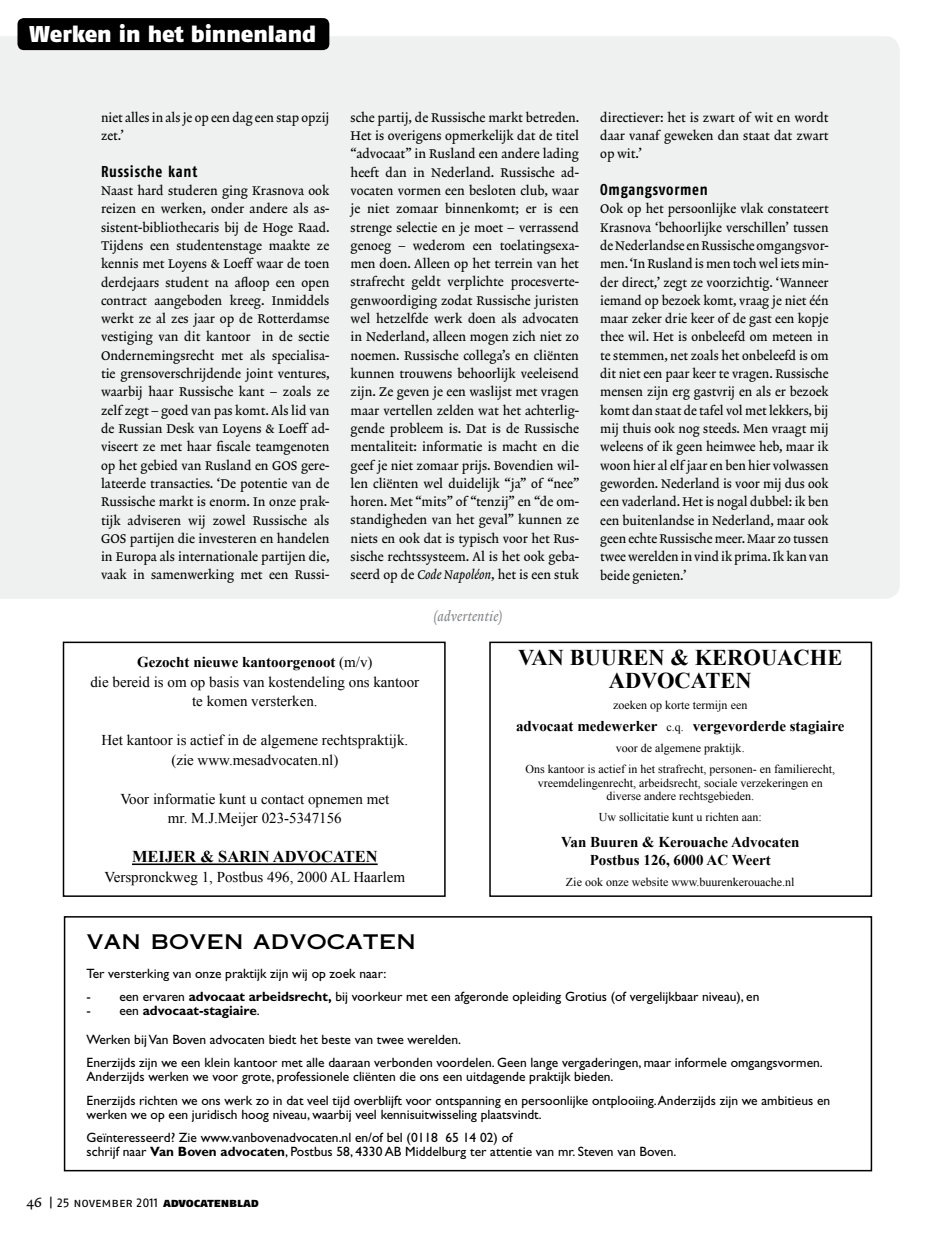
<style>
.page{position:relative;width:936px;height:1234px;background:#fff}
.page>*{position:absolute;margin:0;border:0;box-sizing:border-box;transform-origin:0 0}
.t1{font:24px "Copperplate Gothic Std 31 AB";color:#000}
.t2{font:22.8px "Fago No Black Lf";letter-spacing:-.005em;color:#fff}
.t3{font:700 22.5px/22.5px "Times New Roman";color:#000;text-align:center}
.t4{font:700 16.5px "Times New Roman";color:#000}
.t5{font:15.75px "Fago Co Bold Lf";letter-spacing:.045em;color:#000}
.t6{font:15px/19.5px "Times New Roman";color:#000;text-align:center}
.t7{font:700 15px/18px "Times New Roman";color:#000;text-align:center}
.t8{font:13.5px/14.2px "Gill Sans Std";color:#000}
.t9{font:13.5px "Lexicon No 2 Italic A Txt";letter-spacing:.01em;color:#808285}
.t10{font:12.75px/18.3px "Lexicon No 2 Roman A Txt";color:#000;text-align:justify}
.t11{font:12.75px "Fago No Regular Lf Caps";letter-spacing:-.01em;color:#000}
.t12{font:12px/21px "Times New Roman";color:#000;text-align:center}
.t13{font:9px "Minion Pro";color:#000}
.s1{font-family:"Lexicon No 2 Italic A Txt"}
.s2{font-weight:700}
.s3{font-weight:400;font-size:12px}
.s4{font-family:"Lexicon No 2 Roman A Txt";font-size:14.25px}
.s5{font-family:"Fago No Black Lf Caps"}
</style>
<div class="page">
<div style="left:0;top:36px;width:899px;height:562px;background:#eff0f0"></div>
<div style="left:17px;top:18px;width:312px;height:32px;background:#000;border-radius:6px"></div>
<div style="left:64px;top:915px;width:808px;height:256px;border:2px solid #000"></div>
<svg style="left:848px;top:1168px;width:9px;height:4px"></svg>
<div style="left:63px;top:641px;width:382px;height:255px;border:2px solid #000"></div>
<hr style="left:132px;top:863px;width:245px;height:1px;background:#000">
<div style="left:489px;top:641px;width:383px;height:255px;border:2px solid #000"></div>
<h2 class="t2" style="left:29px;top:20px;width:289px">Werken in het binnenland</h2>
<p class="t10" style="left:101px;top:109px;width:230px">niet alles in als je op een dag een stap opzij zet.’</p>
<p class="t5" style="left:101px;top:162px;width:98px">Russische kant</p>
<p class="t10" style="left:101px;top:182px;width:230px">Naast hard studeren ging Krasnova ook reizen en werken, onder andere als as&shy;sistent-bibliothecaris bij de Hoge Raad.<br>Tijdens een studentenstage maakte ze kennis met Loyens &amp; Loeff waar de toen derdejaars student na afloop een open contract aangeboden kreeg. Inmiddels werkt ze al zes jaar op de Rotterdamse vestiging van dit kantoor in de sectie Ondernemingsrecht met als specialisa&shy;tie grensoverschrijdende joint ventures, waarbij haar Russische kant – zoals ze zelf zegt – goed van pas komt. Als lid van de Russian Desk van Loyens &amp; Loeff ad&shy;viseert ze met haar fiscale teamgenoten op het gebied van Rusland en GOS gere&shy;lateerde transacties. ‘De potentie van de Russische markt is enorm. In onze prak&shy;tijk adviseren wij zowel Russische als GOS partijen die investeren en handelen in Europa als internationale partijen die, vaak in samenwerking met een Russi-</p>
<p class="t10" style="left:350px;top:109px;width:230px">sche partij, de Russische markt betreden.<br>Het is overigens opmerkelijk dat de titel “advocaat” in Rusland een andere lading heeft dan in Nederland. Russische ad&shy;vocaten vormen een besloten club, waar je niet zomaar binnenkomt; er is een strenge selectie en je moet – verrassend genoeg – wederom een toelatingsexa&shy;men doen. Alleen op het terrein van het strafrecht geldt verplichte procesverte&shy;genwoordiging zodat Russische juristen wel hetzelfde werk doen als advocaten in Nederland, alleen mogen zich niet zo noemen. Russische collega’s en cliënten kunnen trouwens behoorlijk veeleisend zijn. Ze geven je een waslijst met vragen maar vertellen zelden wat het achterlig&shy;gende probleem is. Dat is de Russische mentaliteit: informatie is macht en die geef je niet zomaar prijs. Bovendien wil&shy;len cliënten wel duidelijk “ja” of “nee” horen. Met “mits” of “tenzij” en “de om&shy;standigheden van het geval” kunnen ze niets en ook dat is typisch voor het Rus&shy;sische rechtssysteem. Al is het ook geba&shy;seerd op de <span class="s1">Code Napoléon</span>, het is een stuk</p>
<p class="t10" style="left:600px;top:109px;width:230px">directiever: het is zwart of wit en wordt daar vanaf geweken dan staat dat zwart op wit.’</p>
<p class="t5" style="left:600px;top:180px;width:109px">Omgangsvormen</p>
<p class="t10" style="left:600px;top:200px;width:230px">Ook op het persoonlijke vlak constateert Krasnova ‘behoorlijke verschillen’ tussen de Nederlandse en Russische omgangsvor&shy;men. ‘In Rusland is men toch wel iets min&shy;der direct,’ zegt ze voorzichtig. ‘Wanneer iemand op bezoek komt, vraag je niet één maar zeker drie keer of de gast een kopje thee wil. Het is onbeleefd om meteen in te stemmen, net zoals het onbeleefd is om dit niet een paar keer te vragen. Russische mensen zijn erg gastvrij en als er bezoek komt dan staat de tafel vol met lekkers, bij mij thuis ook nog steeds. Men vraagt mij weleens of ik geen heimwee heb, maar ik woon hier al elf jaar en ben hier volwassen geworden. Nederland is voor mij dus ook een vaderland. Het is nogal dubbel: ik ben een buitenlandse in Nederland, maar ook geen echte Russische meer. Maar zo tussen twee werelden in vind ik prima. Ik kan van beide genieten.’</p>
<p class="t9" style="left:433px;top:608px;width:70px">(advertentie)</p>
<p class="t6" style="left:90px;top:652px;width:330px"><span class="s2">Gezocht nieuwe kantoorgenoot</span> (m/v)<br>die bereid is om op basis van kostendeling ons kantoor te komen versterken.</p>
<p class="t6" style="left:101px;top:730px;width:308px">Het kantoor is actief in de algemene rechtspraktijk. (zie www.mesadvocaten.nl)</p>
<p class="t6" style="left:120px;top:788px;width:270px">Voor informatie kunt u contact opnemen met mr. M.J.Meijer 023-5347156</p>
<p class="t4" style="left:132px;top:845px;width:247px">MEIJER &amp; SARIN ADVOCATEN</p>
<p class="t6" style="left:105px;top:866px;width:302px">Verspronckweg 1, Postbus 496, 2000 AL Haarlem</p>
<h3 class="t3" style="left:518px;top:645px;width:325px">VAN BUUREN &amp; KEROUACHE<br>ADVOCATEN</h3>
<p class="t12" style="left:613px;top:693px;width:135px">zoeken op korte termijn een</p>
<p class="t7" style="left:516px;top:716px;width:330px">advocaat medewerker <span class="s3">c.q.</span> vergevorderde stagiaire</p>
<p class="t12" style="left:525px;top:737px;width:311px">voor de algemene praktijk.<br>Ons kantoor is actief in het strafrecht, personen- en familierecht,</p>
<p class="t12" style="left:538px;top:775px;width:286px;line-height:13.5px">vreemdelingenrecht, arbeidsrecht, sociale verzekeringen en diverse andere rechtsgebieden.</p>
<p class="t12" style="left:598px;top:806px;width:164px">Uw sollicitatie kunt u richten aan:</p>
<p class="t7" style="left:561px;top:832px;width:240px">Van Buuren &amp; Kerouache Advocaten<br>Postbus 126, 6000 AC Weert</p>
<p class="t12" style="left:566px;top:870px;width:230px">Zie ook onze website www.buurenkerouache.nl</p>
<h1 class="t1" style="left:87px;top:925px;width:331px">VAN BOVEN ADVOCATEN</h1>
<p class="t8" style="left:87px;top:965px;width:301px">Ter versterking van onze praktijk zijn wij op zoek naar:</p>
<p class="t8" style="left:87px;top:989px;width:674px">- een ervaren <span class="s2">advocaat arbeidsrecht,</span> bij voorkeur met een afgeronde opleiding Grotius (of vergelijkbaar niveau), en</p>
<p class="t8" style="left:87px;top:996px;width:376px;line-height:28.5px">- een <span class="s2">advocaat-stagiaire</span>.<br>Werken bij Van Boven advocaten biedt het beste van twee werelden.</p>
<p class="t8" style="left:87px;top:1055px;width:737px">Enerzijds zijn we een klein kantoor met alle daaraan verbonden voordelen. Geen lange vergaderingen, maar informele omgangsvormen.<br>Anderzijds werken we voor grote, professionele cliënten die ons een uitdagende praktijk bieden.</p>
<p class="t8" style="left:87px;top:1092px;width:745px">Enerzijds richten we ons werk zo in dat veel tijd overblijft voor ontspanning en persoonlijke ontplooiing. Anderzijds zijn we ambitieus en werken we op een juridisch hoog niveau, waarbij veel kennisuitwisseling plaatsvindt.</p>
<p class="t8" style="left:87px;top:1130px;width:591px">Geïnteresseerd? Zie www.vanbovenadvocaten.nl en/of bel (0118 65 14 02) of<br>schrijf naar <span class="s2">Van Boven advocaten</span>, Postbus 58, 4330 AB Middelburg ter attentie van mr. Steven van Boven.</p>
<p class="t13" style="left:79px;top:1192px;width:95px">84994_Boven van.indd 1</p>
<p class="t11" style="left:27px;top:1194px;width:234px"><span class="s4">46</span> | 25 november 2011 <span class="s5">advocatenblad</span></p>
</div>
